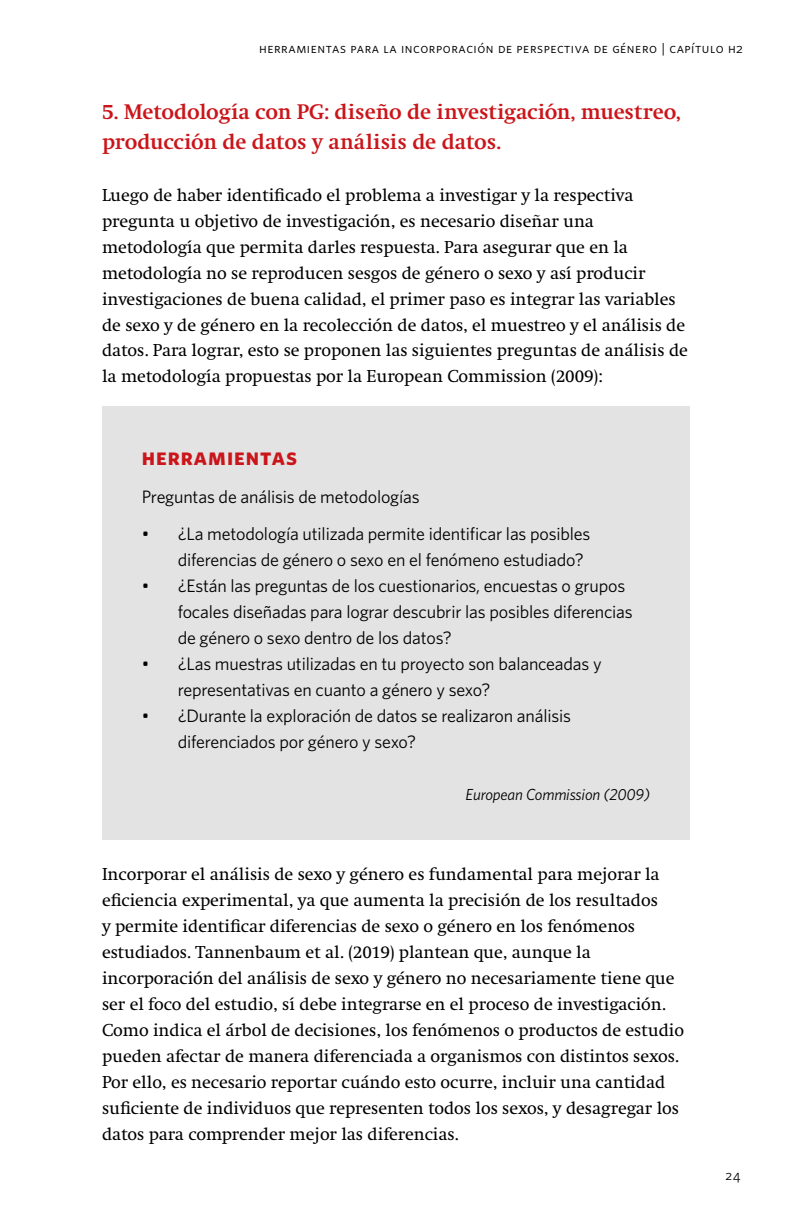
<style>
.page{position:relative;width:792px;height:1224px;background:#fff}
.page>*{position:absolute;margin:0;border:0;box-sizing:border-box;transform-origin:0 0}
.t1{font:24px "Whitney Bold SC";letter-spacing:.04em;color:#ca151a}
.t2{font:700 22px/30px "Swift";letter-spacing:-.005em;color:#ca151a}
.t3{font:18px/26px "Swift";letter-spacing:-.005em;color:#000}
.t4{font:18px/26px "Whitney";letter-spacing:-.01em;color:#000}
.t5{font:italic 16px "Whitney";letter-spacing:-.01em;color:#000}
.t6{font:14px "Whitney Book SC";letter-spacing:.04em;color:#000}
</style>
<div class="page">
<div style="left:102px;top:406px;width:588px;height:434px;background:#e3e3e3"></div>
<p class="t6" style="left:259px;top:40px;width:485px">herramientas para la incorporación de perspectiva de género | capítulo h2</p>
<p class="t2" style="left:102px;top:97px;width:580px">5. Metodología con PG: diseño de investigación, muestreo, producción de datos y análisis de datos.</p>
<p class="t3" style="left:102px;top:182px;width:587px">Luego de haber identificado el problema a investigar y la respectiva pregunta u objetivo de investigación, es necesario diseñar una metodología que permita darles respuesta. Para asegurar que en la metodología no se reproducen sesgos de género o sexo y así producir investigaciones de buena calidad, el primer paso es integrar las variables de sexo y de género en la recolección de datos, el muestreo y el análisis de datos. Para lograr, esto se proponen las siguientes preguntas de análisis de la metodología propuestas por la European Commission (2009):</p>
<h1 class="t1" style="left:142px;top:443px;width:157px">herramientas</h1>
<p class="t4" style="left:142px;top:483px;width:279px">Preguntas de análisis de metodologías</p>
<p class="t4" style="left:178px;top:520px;width:414px;text-indent:-36px">• ¿La metodología utilizada permite identificar las posibles diferencias de género o sexo en el fenómeno estudiado?</p>
<p class="t4" style="left:178px;top:572px;width:457px;text-indent:-36px">• ¿Están las preguntas de los cuestionarios, encuestas o grupos focales diseñadas para lograr descubrir las posibles diferencias de género o sexo dentro de los datos?</p>
<p class="t4" style="left:178px;top:650px;width:426px;text-indent:-36px">• ¿Las muestras utilizadas en tu proyecto son balanceadas y representativas en cuanto a género y sexo?</p>
<p class="t4" style="left:178px;top:702px;width:395px;text-indent:-36px">• ¿Durante la exploración de datos se realizaron análisis diferenciados por género y sexo?</p>
<p class="t5" style="left:466px;top:785px;width:186px">European Commission (2009)</p>
<p class="t3" style="left:102px;top:861px;width:584px">Incorporar el análisis de sexo y género es fundamental para mejorar la eficiencia experimental, ya que aumenta la precisión de los resultados<br>y permite identificar diferencias de sexo o género en los fenómenos estudiados. Tannenbaum et al. (2019) plantean que, aunque la incorporación del análisis de sexo y género no necesariamente tiene que ser el foco del estudio, sí debe integrarse en el proceso de investigación.<br>Como indica el árbol de decisiones, los fenómenos o productos de estudio pueden afectar de manera diferenciada a organismos con distintos sexos.<br>Por ello, es necesario reportar cuándo esto ocurre, incluir una cantidad suficiente de individuos que representen todos los sexos, y desagregar los datos para comprender mejor las diferencias.</p>
<p class="t6" style="left:726px;top:1167px;width:17px">24</p>
</div>
